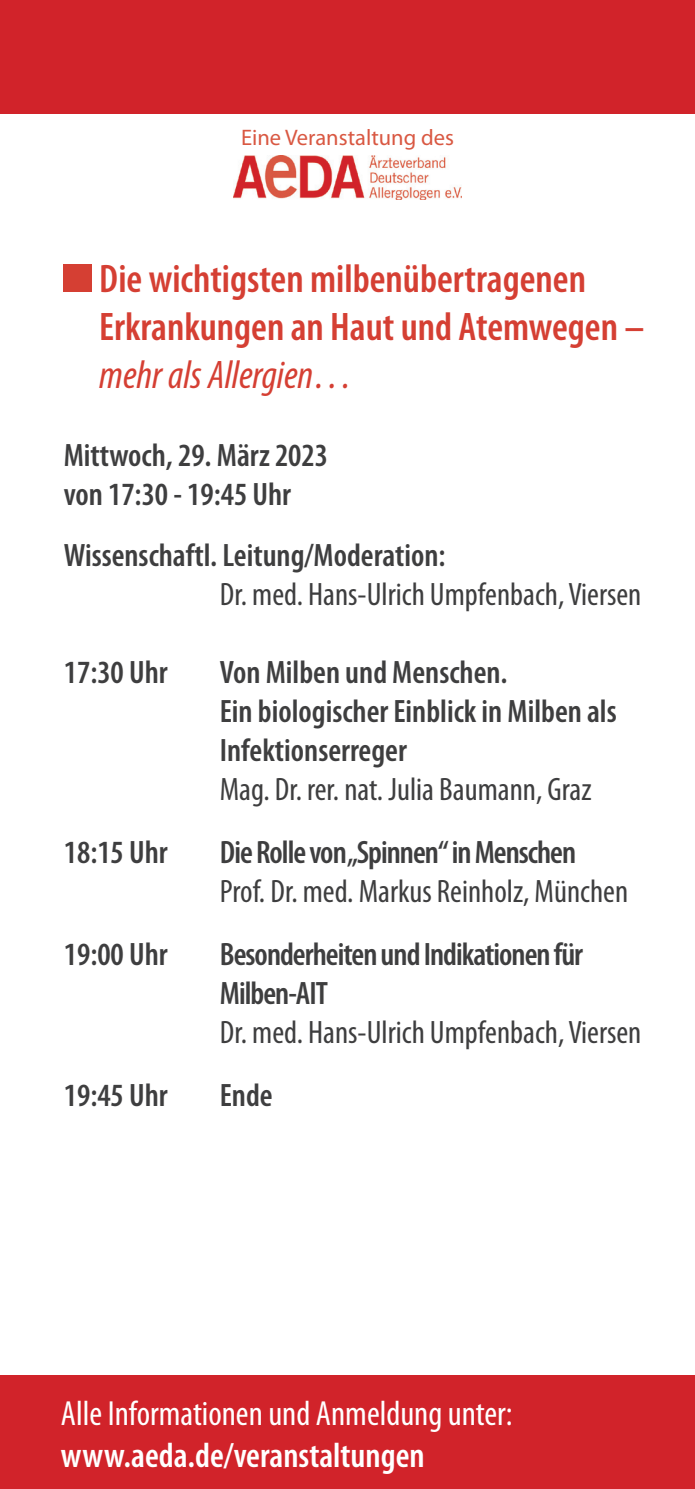
<style>
.page{position:relative;width:695px;height:1489px;background:#fff}
.page>*{position:absolute;margin:0;border:0;box-sizing:border-box;transform-origin:0 0}
.t1{font:600 condensed 40px/48px "Myriad Pro";color:#d53f33}
.t2{font:italic condensed 40px "Myriad Pro";color:#d53f33}
.t3{font:condensed 35px "Myriad Pro";color:#fff}
.t4{font:600 condensed 35px "Myriad Pro";color:#fff}
.t5{font:600 condensed 32.5px/39px "Myriad Pro";color:#3e3e3f}
.t6{font:condensed 32.5px "Myriad Pro";color:#3e3e3f}
.t7{font:600 condensed 32.5px/39px "Myriad Pro";letter-spacing:-.03em;color:#3e3e3f}
.t8{font:22.5px "Myriad Pro";color:#d95842}
</style>
<div class="page">
<div style="left:0;top:1375px;width:694px;height:113px;background:#d1232a"></div>
<div style="left:0;top:0;width:694px;height:113px;background:#d1232a"></div>
<div style="left:63px;top:264px;width:28px;height:28px;background:#d53f33"></div>
<img style="left:233px;top:156px;width:229px;height:44px">
<p class="t8" style="left:241px;top:123px;width:214px">Eine Veranstaltung des</p>
<p class="t1" style="left:99px;top:254px;width:546px">Die wichtigsten milbenübertragenen<br>Erkrankungen an Haut und Atemwegen –</p>
<p class="t2" style="left:99px;top:351px;width:255px">mehr als Allergien…</p>
<p class="t5" style="left:64px;top:435px;width:266px">Mittwoch, 29. März 2023 von 17:30 - 19:45 Uhr</p>
<p class="t5" style="left:64px;top:534px;width:383px">Wissenschaftl. Leitung/Moderation:</p>
<p class="t6" style="left:220px;top:574px;width:423px">Dr. med. Hans-Ulrich Umpfenbach, Viersen</p>
<p class="t5" style="left:64px;top:651px;width:105px">17:30 Uhr</p>
<p class="t5" style="left:220px;top:651px;width:398px">Von Milben und Menschen.<br>Ein biologischer Einblick in Milben als<br>Infektionserreger</p>
<p class="t6" style="left:220px;top:769px;width:373px">Mag. Dr. rer. nat. Julia Baumann, Graz</p>
<p class="t5" style="left:64px;top:831px;width:105px">18:15 Uhr</p>
<p class="t7" style="left:220px;top:831px;width:358px">Die Rolle von „Spinnen“ in Menschen</p>
<p class="t6" style="left:220px;top:871px;width:410px">Prof. Dr. med. Markus Reinholz, München</p>
<p class="t5" style="left:64px;top:933px;width:105px">19:00 Uhr</p>
<p class="t7" style="left:220px;top:933px;width:365px">Besonderheiten und Indikationen für<br>Milben-AIT</p>
<p class="t6" style="left:220px;top:1012px;width:423px">Dr. med. Hans-Ulrich Umpfenbach, Viersen</p>
<p class="t5" style="left:64px;top:1074px;width:105px">19:45 Uhr</p>
<p class="t5" style="left:220px;top:1074px;width:54px">Ende</p>
<p class="t3" style="left:61px;top:1392px;width:453px">Alle Informationen und Anmeldung unter:</p>
<p class="t4" style="left:61px;top:1433px;width:365px">www.aeda.de/veranstaltungen</p>
</div>
